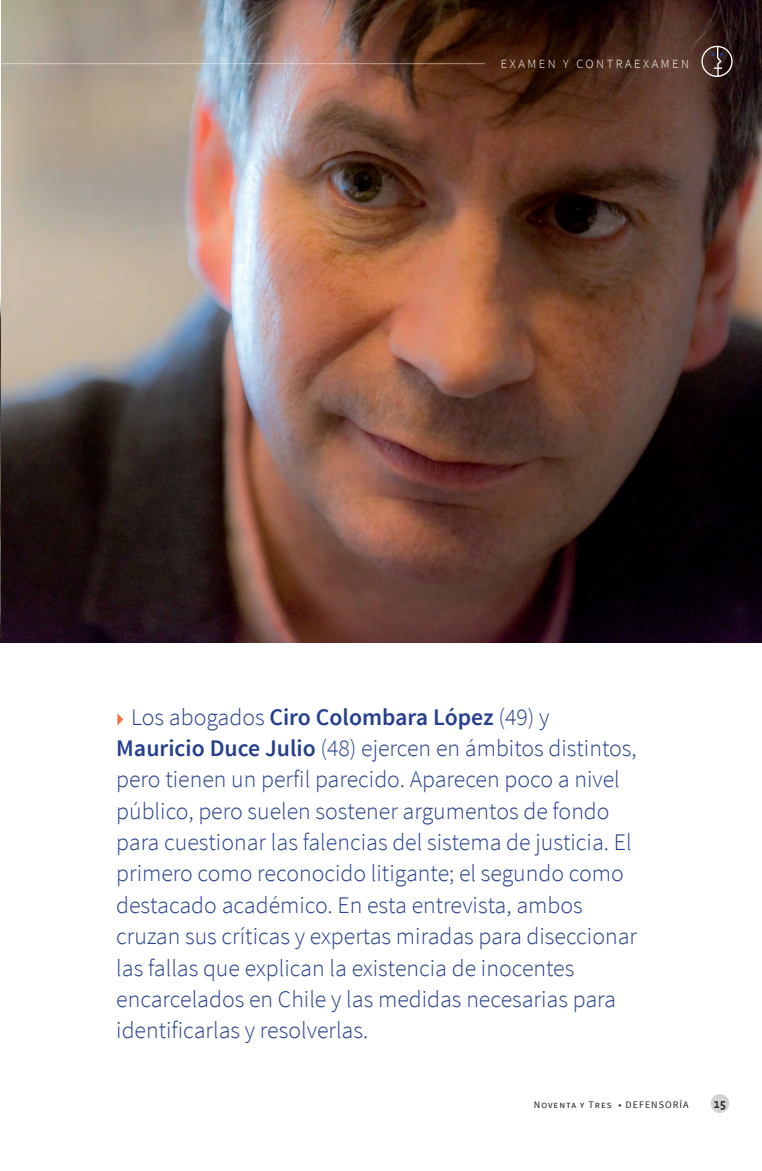
<style>
.page{position:relative;width:762px;height:1171px;background:#fff}
.page>*{position:absolute;margin:0;border:0;box-sizing:border-box;transform-origin:0 0}
.t1{font:300 23.75px/31.4px "Source Sans Pro";color:#253f8e}
.t2{font:300 12.5px "Source Sans Pro";letter-spacing:.2em;color:#fff}
.t3{font:12.5px "Vista Sans Med";color:#231f20}
.t4{font:10px "Source Sans Pro";letter-spacing:.1em;color:#231f20}
.s1{font-family:"Idealist Sans";font-size:22.5px;color:#f36d45}
.s2{font-weight:600}
</style>
<div class="page">
<div style="left:710px;top:1093px;width:19px;height:19px;background:#d1d2d4;border-radius:50%"></div>
<img style="left:0;top:0;width:762px;height:642px">
<hr style="left:0;top:63px;width:485px;height:1px;background:#fff">
<svg style="left:701px;top:45px;width:32px;height:32px"></svg>
<p class="t2" style="left:501px;top:56px;width:190px">EXAMEN Y CONTRAEXAMEN</p>
<p class="t1" style="left:116px;top:701px;width:522px"><span class="s1">►</span> Los abogados <span class="s2">Ciro Colombara López</span> (49) y <span class="s2">Mauricio Duce Julio</span> (48) ejercen en ámbitos distintos, pero tienen un perfil parecido. Aparecen poco a nivel público, pero suelen sostener argumentos de fondo para cuestionar las falencias del sistema de justicia. El primero como reconocido litigante; el segundo como destacado académico. En esta entrevista, ambos cruzan sus críticas y expertas miradas para diseccionar las fallas que explican la existencia de inocentes encarcelados en Chile y las medidas necesarias para identificarlas y resolverlas.</p>
<p class="t4" style="left:534px;top:1097px;width:156px">Noventa y Tres • DEFENSORÍA</p>
<p class="t3" style="left:713px;top:1096px;width:14px">15</p>
</div>
